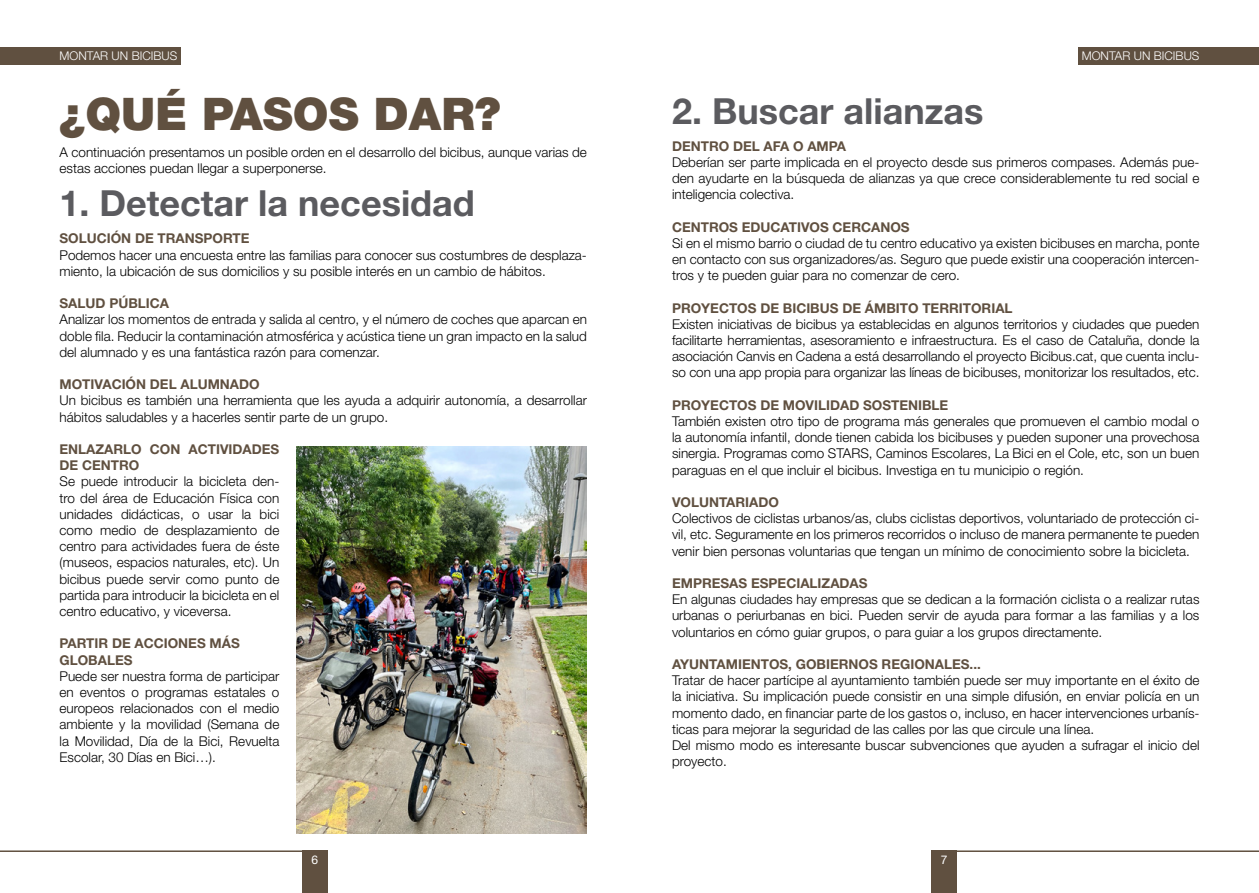
<style>
.page{position:relative;width:1259px;height:893px;background:#fff}
.page>*{position:absolute;margin:0;border:0;box-sizing:border-box;transform-origin:0 0}
.t1{font:900 45px "Helvetica Neue LT Std";color:#605040}
.t2{font:700 36px "Helvetica Neue LT Std";color:#5b5b5f}
.t3{font:300 13.5px/16.2px "Helvetica Neue LT Std";color:#000;text-align:justify}
.t4{font:700 13.5px/16.2px "Helvetica Neue LT Std";color:#605040}
.t5{font:300 12px "Helvetica Neue LT Std";color:#fff}
.t6{font:12px "Helvetica Neue LT Std";color:#fff}
</style>
<div class="page">
<div style="left:1078px;top:47px;width:181px;height:17px;background:#605040"></div>
<div style="left:0;top:47px;width:181px;height:17px;background:#605040"></div>
<div style="left:302px;top:850px;width:25px;height:43px;background:#605040"></div>
<div style="left:931px;top:850px;width:26px;height:43px;background:#605040"></div>
<hr style="left:0;top:850px;width:327px;height:2px;background:#605040">
<hr style="left:931px;top:850px;width:328px;height:2px;background:#605040">
<img style="left:296px;top:446px;width:290px;height:387px">
<p class="t5" style="left:60px;top:48px;width:119px">MONTAR UN BICIBUS</p>
<p class="t5" style="left:1081px;top:48px;width:119px">MONTAR UN BICIBUS</p>
<h1 class="t1" style="left:60px;top:87px;width:442px">¿QUÉ PASOS DAR?</h1>
<p class="t3" style="left:60px;top:144px;width:529px">A continuación presentamos un posible orden en el desarrollo del bicibus, aunque varias de estas acciones puedan llegar a superponerse.</p>
<h2 class="t2" style="left:60px;top:181px;width:417px">1. Detectar la necesidad</h2>
<p class="t4" style="left:60px;top:230px;width:192px">SOLUCIÓN DE TRANSPORTE</p>
<p class="t3" style="left:60px;top:246px;width:529px">Podemos hacer una encuesta entre las familias para conocer sus costumbres de desplaza&shy;miento, la ubicación de sus domicilios y su posible interés en un cambio de hábitos.</p>
<p class="t4" style="left:60px;top:295px;width:111px">SALUD PÚBLICA</p>
<p class="t3" style="left:60px;top:311px;width:529px">Analizar los momentos de entrada y salida al centro, y el número de coches que aparcan en doble fila. Reducir la contaminación atmosférica y acústica tiene un gran impacto en la salud del alumnado y es una fantástica razón para comenzar.</p>
<p class="t4" style="left:60px;top:376px;width:202px">MOTIVACIÓN DEL ALUMNADO</p>
<p class="t3" style="left:60px;top:392px;width:529px">Un bicibus es también una herramienta que les ayuda a adquirir autonomía, a desarrollar hábitos saludables y a hacerles sentir parte de un grupo.</p>
<p class="t4" style="left:60px;top:441px;width:221px">ENLAZARLO CON ACTIVIDADES<br>DE CENTRO</p>
<p class="t3" style="left:60px;top:473px;width:221px">Se puede introducir la bicicleta den&shy;tro del área de Educación Física con unidades didácticas, o usar la bici como medio de desplazamiento de centro para actividades fuera de éste (museos, espacios naturales, etc). Un bicibus puede servir como punto de partida para introducir la bicicleta en el centro educativo, y viceversa.</p>
<p class="t4" style="left:60px;top:635px;width:182px">PARTIR DE ACCIONES MÁS<br>GLOBALES</p>
<p class="t3" style="left:60px;top:668px;width:221px">Puede ser nuestra forma de participar en eventos o programas estatales o europeos relacionados con el medio ambiente y la movilidad (Semana de la Movilidad, Día de la Bici, Revuelta Escolar, 30 Días en Bici…).</p>
<h2 class="t2" style="left:672px;top:88px;width:313px">2. Buscar alianzas</h2>
<p class="t4" style="left:672px;top:137px;width:176px">DENTRO DEL AFA O AMPA</p>
<p class="t3" style="left:672px;top:154px;width:529px">Deberían ser parte implicada en el proyecto desde sus primeros compases. Además pue&shy;den ayudarte en la búsqueda de alianzas ya que crece considerablemente tu red social e inteligencia colectiva.</p>
<p class="t4" style="left:672px;top:218px;width:239px">CENTROS EDUCATIVOS CERCANOS</p>
<p class="t3" style="left:672px;top:235px;width:529px">Si en el mismo barrio o ciudad de tu centro educativo ya existen bicibuses en marcha, ponte en contacto con sus organizadores/as. Seguro que puede existir una cooperación intercen&shy;tros y te pueden guiar para no comenzar de cero.</p>
<p class="t4" style="left:672px;top:299px;width:342px">PROYECTOS DE BICIBUS DE ÁMBITO TERRITORIAL</p>
<p class="t3" style="left:672px;top:316px;width:529px">Existen iniciativas de bicibus ya establecidas en algunos territorios y ciudades que pueden facilitarte herramientas, asesoramiento e infraestructura. Es el caso de Cataluña, donde la asociación Canvis en Cadena a está desarrollando el proyecto Bicibus.cat, que cuenta inclu&shy;so con una app propia para organizar las líneas de bicibuses, monitorizar los resultados, etc.</p>
<p class="t4" style="left:672px;top:396px;width:278px">PROYECTOS DE MOVILIDAD SOSTENIBLE</p>
<p class="t3" style="left:672px;top:413px;width:529px">También existen otro tipo de programa más generales que promueven el cambio modal o la autonomía infantil, donde tienen cabida los bicibuses y pueden suponer una provechosa sinergia. Programas como STARS, Caminos Escolares, La Bici en el Cole, etc, son un buen paraguas en el que incluir el bicibus. Investiga en tu municipio o región.</p>
<p class="t4" style="left:672px;top:494px;width:109px">VOLUNTARIADO</p>
<p class="t3" style="left:672px;top:510px;width:529px">Colectivos de ciclistas urbanos/as, clubs ciclistas deportivos, voluntariado de protección ci&shy;vil, etc. Seguramente en los primeros recorridos o incluso de manera permanente te pueden venir bien personas voluntarias que tengan un mínimo de conocimiento sobre la bicicleta.</p>
<p class="t4" style="left:672px;top:575px;width:197px">EMPRESAS ESPECIALIZADAS</p>
<p class="t3" style="left:672px;top:591px;width:529px">En algunas ciudades hay empresas que se dedican a la formación ciclista o a realizar rutas urbanas o periurbanas en bici. Pueden servir de ayuda para formar a las familias y a los voluntarios en cómo guiar grupos, o para guiar a los grupos directamente.</p>
<p class="t4" style="left:672px;top:656px;width:310px">AYUNTAMIENTOS, GOBIERNOS REGIONALES...</p>
<p class="t3" style="left:672px;top:672px;width:529px;text-align:left">Tratar de hacer partícipe al ayuntamiento también puede ser muy importante en el éxito de la iniciativa. Su implicación puede consistir en una simple difusión, en enviar policía en un momento dado, en financiar parte de los gastos o, incluso, en hacer intervenciones urbanís&shy;ticas para mejorar la seguridad de las calles por las que circule una línea.<br>Del mismo modo es interesante buscar subvenciones que ayuden a sufragar el inicio del proyecto.</p>
<p class="t6" style="left:311px;top:853px;width:8px">6</p>
<p class="t6" style="left:941px;top:853px;width:8px">7</p>
</div>
